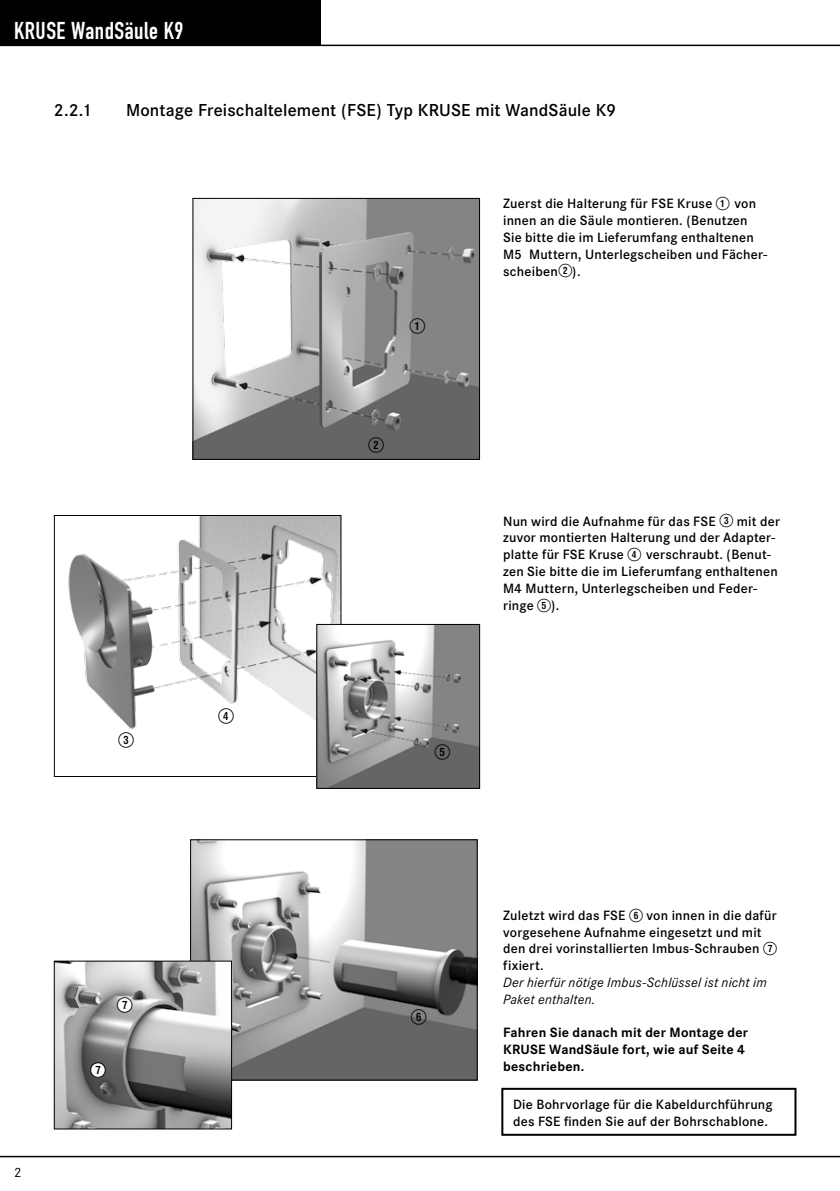
<style>
.page{position:relative;width:840px;height:1191px;background:#fff}
.page>*{position:absolute;margin:0;border:0;box-sizing:border-box;transform-origin:0 0}
.t1{font:24px "DIN Engschrift";letter-spacing:.02em;color:#fff}
.t2{font:600 18px "Corporate S";letter-spacing:.005em;color:#000}
.t3{font:16px "Numerics P01";color:#000}
.t4{font:600 14px/16.8px "Corporate S";letter-spacing:.015em;color:#000}
.t5{font:700 14px/16.8px "Corporate S";letter-spacing:.015em;color:#000}
.t6{font:italic 14px/16.8px "Corporate S";letter-spacing:.015em;color:#000}
.t7{font:14px "Corporate S";color:#000}
.s1{font-family:"Numerics P01";font-weight:400}
</style>
<div class="page">
<hr style="left:0;top:45px;width:839px;height:1px;background:#000">
<div style="left:0;top:0;width:320px;height:45px;background:#000"></div>
<hr style="left:0;top:1155px;width:839px;height:2px;background:#000">
<img style="left:194px;top:200px;width:283px;height:258px">
<div style="left:192px;top:198px;width:287px;height:262px;border:1px solid #000"></div>
<img style="left:68px;top:517px;width:271px;height:212px">
<div style="left:54px;top:515px;width:287px;height:262px;border:1px solid #000"></div>
<img style="left:192px;top:841px;width:283px;height:237px">
<div style="left:190px;top:839px;width:287px;height:241px;border:1px solid #000"></div>
<img style="left:56px;top:962px;width:174px;height:165px">
<div style="left:54px;top:960px;width:178px;height:169px;border:1px solid #000"></div>
<img style="left:318px;top:626px;width:159px;height:160px">
<div style="left:316px;top:624px;width:163px;height:164px;border:1px solid #000"></div>
<div style="left:117px;top:998px;width:15px;height:14px;background:#fff;border-radius:50%"></div>
<div style="left:91px;top:1063px;width:14px;height:14px;background:#fff;border-radius:50%"></div>
<div style="left:501px;top:1087px;width:295px;height:48px;border:2px solid #000"></div>
<h1 class="t1" style="left:14px;top:16px;width:171px">KRUSE WandSäule K9</h1>
<p class="t2" style="left:54px;top:100px;width:39px">2.2.1</p>
<p class="t2" style="left:126px;top:100px;width:491px">Montage Freischaltelement (FSE) Typ KRUSE mit WandSäule K9</p>
<p class="t3" style="left:118px;top:732px;width:17px">E</p>
<p class="t3" style="left:218px;top:708px;width:17px">R</p>
<p class="t7" style="left:14px;top:1164px;width:9px">2</p>
<p class="t3" style="left:117px;top:997px;width:17px">U</p>
<p class="t3" style="left:90px;top:1062px;width:17px">U</p>
<p class="t3" style="left:409px;top:318px;width:17px">Q</p>
<p class="t3" style="left:368px;top:437px;width:17px">W</p>
<p class="t3" style="left:434px;top:744px;width:17px">T</p>
<p class="t4" style="left:503px;top:195px;width:265px">Zuerst die Halterung für FSE Kruse <span class="s1">Q</span> von innen an die Säule montieren. (Benutzen Sie bitte die im Lieferumfang enthaltenen M5 Muttern, Unterlegscheiben und Fächer&shy;scheiben<span class="s1">W</span>).</p>
<p class="t4" style="left:503px;top:512px;width:278px">Nun wird die Aufnahme für das FSE <span class="s1">E</span> mit der zuvor montierten Halterung und der Adapter&shy;platte für FSE Kruse <span class="s1">R</span> verschraubt. (Benut&shy;zen Sie bitte die im Lieferumfang enthaltenen M4 Muttern, Unterlegscheiben und Feder&shy;ringe <span class="s1">T</span>).</p>
<p class="t3" style="left:410px;top:1009px;width:17px">Y</p>
<p class="t4" style="left:503px;top:907px;width:275px">Zuletzt wird das FSE <span class="s1">Y</span> von innen in die dafür vorgesehene Aufnahme eingesetzt und mit den drei vorinstallierten Imbus-Schrauben <span class="s1">U </span>fixiert.</p>
<p class="t6" style="left:503px;top:974px;width:265px">Der hierfür nötige Imbus-Schlüssel ist nicht im<br>Paket enthalten.</p>
<p class="t5" style="left:503px;top:1024px;width:246px">Fahren Sie danach mit der Montage der<br>KRUSE WandSäule fort, wie auf Seite 4 beschrieben.</p>
<p class="t4" style="left:513px;top:1095px;width:261px">Die Bohrvorlage für die Kabeldurchführung des FSE finden Sie auf der Bohrschablone.</p>
</div>
